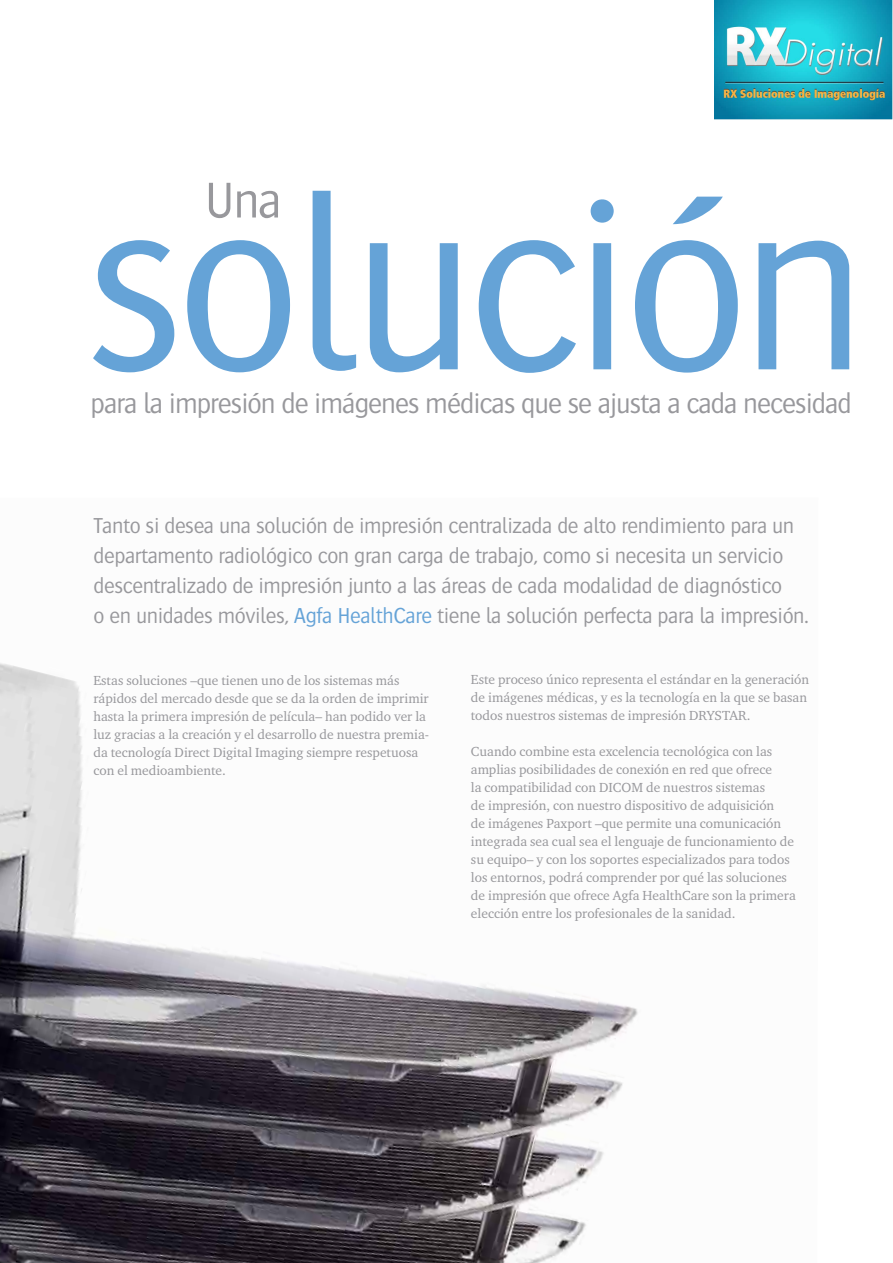
<style>
.page{position:relative;width:893px;height:1263px;background:#fff}
.page>*{position:absolute;margin:0;border:0;box-sizing:border-box;transform-origin:0 0}
.t1{font:300 253.2px "Bosis For Agfa";letter-spacing:-.035em;color:#65a3d7}
.t2{font:300 52.2px "Bosis For Agfa";color:#98989c}
.t3{font:300 29.4px "Bosis For Agfa";letter-spacing:-.035em;color:#98989c}
.t4{font:300 22.5px/30px "Bosis For Agfa";letter-spacing:-.02em;color:#98989c}
.t5{font:13.5px/18px "Charter ITC For Agfa";color:#98989c}
.s1{color:#65a3d7}
</style>
<div class="page">
<img style="left:0;top:663px;width:638px;height:600px">
<img style="left:714px;top:0;width:179px;height:119px">
<h2 class="t2" style="left:204px;top:173px;width:79px">Una</h2>
<h1 class="t1" style="left:86px;top:154px;width:784px">solución</h1>
<h3 class="t3" style="left:91px;top:388px;width:763px">para la impresión de imágenes médicas que se ajusta a cada necesidad</h3>
<p class="t4" style="left:94px;top:510px;width:717px">Tanto si desea una solución de impresión centralizada de alto rendimiento para un departamento radiológico con gran carga de trabajo, como si necesita un servicio descentralizado de impresión junto a las áreas de cada modalidad de diagnóstico<br>o en unidades móviles, <span class="s1">Agfa HealthCare</span> tiene la solución perfecta para la impresión.</p>
<p class="t5" style="left:93px;top:670px;width:337px">Estas soluciones –que tienen uno de los sistemas más rápidos del mercado desde que se da la orden de imprimir hasta la primera impresión de película– han podido ver la luz gracias a la creación y el desarrollo de nuestra premia&shy;da tecnología Direct Digital Imaging siempre respetuosa con el medioambiente.</p>
<p class="t5" style="left:471px;top:670px;width:340px">Este proceso único representa el estándar en la generación de imágenes médicas, y es la tecnología en la que se basan todos nuestros sistemas de impresión DRYSTAR.</p>
<p class="t5" style="left:471px;top:742px;width:326px">Cuando combine esta excelencia tecnológica con las amplias posibilidades de conexión en red que ofrece<br>la compatibilidad con DICOM de nuestros sistemas<br>de impresión, con nuestro dispositivo de adquisición<br>de imágenes Paxport –que permite una comunicación integrada sea cual sea el lenguaje de funcionamiento de su equipo– y con los soportes especializados para todos los entornos, podrá comprender por qué las soluciones de impresión que ofrece Agfa HealthCare son la primera elección entre los profesionales de la sanidad.</p>
</div>
